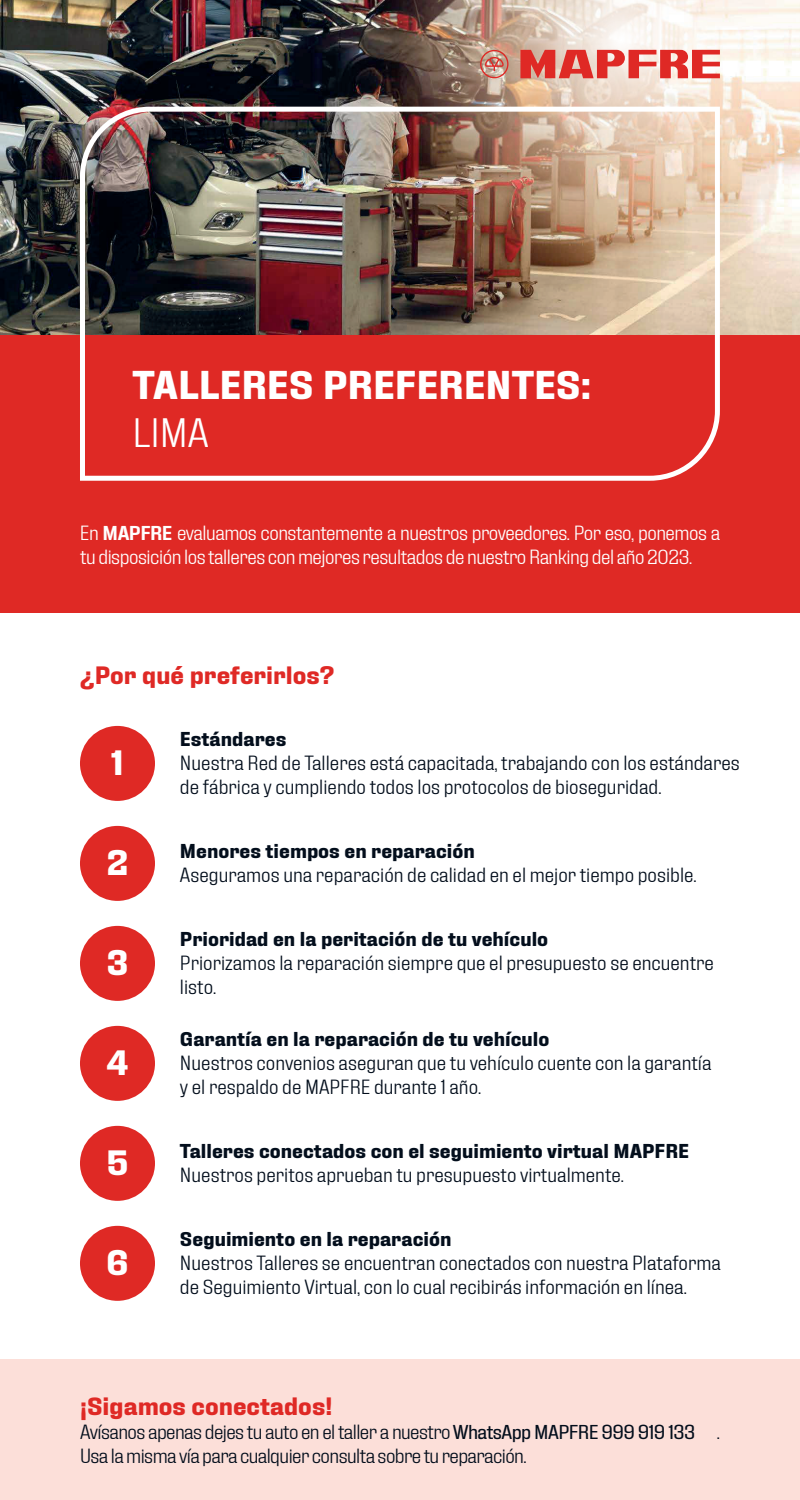
<style>
.page{position:relative;width:800px;height:1500px;background:#fff}
.page>*{position:absolute;margin:0;border:0;box-sizing:border-box;transform-origin:0 0}
.t1{font:700 40px "Fixture";color:#fff}
.t2{font:300 40px "Fixture";color:#fff}
.t3{font:700 35px "Fixture";color:#fff}
.t4{font:700 25px "Fixture";color:#df2925}
.t5{font:300 20px/24px "Fixture";color:#030e1c}
.t6{font:700 20px "Fixture";color:#030e1c}
.t7{font:300 20px/24px "Fixture";letter-spacing:-.025em;color:#fff}
.t8{font:300 20px/24px "Fixture";letter-spacing:-.03em;color:#030e1c}
.s1{font-weight:600}
.s2{font-weight:400}
</style>
<div class="page">
<div style="left:0;top:334px;width:800px;height:1166px;background:#df2925"></div>
<div style="left:0;top:613px;width:800px;height:887px;background:#fff"></div>
<div style="left:80px;top:726px;width:75px;height:75px;background:#df2925;border-radius:50%"></div>
<div style="left:80px;top:826px;width:75px;height:75px;background:#df2925;border-radius:50%"></div>
<div style="left:80px;top:926px;width:75px;height:75px;background:#df2925;border-radius:50%"></div>
<div style="left:80px;top:1026px;width:75px;height:75px;background:#df2925;border-radius:50%"></div>
<div style="left:80px;top:1126px;width:75px;height:75px;background:#df2925;border-radius:50%"></div>
<div style="left:80px;top:1226px;width:75px;height:75px;background:#df2925;border-radius:50%"></div>
<img style="left:0;top:0;width:800px;height:335px">
<img style="left:366px;top:0;width:434px;height:291px">
<svg style="left:480px;top:50px;width:29px;height:28px"></svg>
<svg style="left:520px;top:50px;width:200px;height:28px;background:#e56e67"></svg>
<img style="left:80px;top:107px;width:640px;height:374px">
<div style="left:0;top:1360px;width:800px;height:140px;background:#fcdfd9"></div>
<h1 class="t1" style="left:132px;top:365px;width:460px">TALLERES PREFERENTES:</h1>
<h1 class="t2" style="left:132px;top:413px;width:78px">LIMA</h1>
<p class="t7" style="left:80px;top:521px;width:642px">En <span class="s1">MAPFRE</span> evaluamos constantemente a nuestros proveedores. Por eso, ponemos a tu disposición los talleres con mejores resultados de nuestro Ranking del año2023.</p>
<p class="t4" style="left:80px;top:663px;width:256px">¿Por qué preferirlos?</p>
<h2 class="t3" style="left:111px;top:745px;width:14px">1</h2>
<h2 class="t3" style="left:106px;top:845px;width:24px">2</h2>
<h2 class="t3" style="left:106px;top:945px;width:24px">3</h2>
<h2 class="t3" style="left:107px;top:1045px;width:23px">4</h2>
<h2 class="t3" style="left:106px;top:1145px;width:24px">5</h2>
<h2 class="t3" style="left:106px;top:1245px;width:24px">6</h2>
<p class="t6" style="left:180px;top:729px;width:108px">Estándares</p>
<p class="t5" style="left:180px;top:751px;width:561px">Nuestra Red de Talleres está capacitada, trabajando con los estándares de fábrica y cumpliendo todos los protocolos de bioseguridad.</p>
<p class="t6" style="left:180px;top:841px;width:296px">Menores tiempos en reparación</p>
<p class="t5" style="left:180px;top:864px;width:518px">Aseguramos una reparación de calidad en el mejor tiempo posible.</p>
<p class="t6" style="left:180px;top:929px;width:370px">Prioridad en la peritación de tu vehículo</p>
<p class="t5" style="left:180px;top:951px;width:536px">Priorizamos la reparación siempre que el presupuesto se encuentre listo.</p>
<p class="t6" style="left:180px;top:1029px;width:371px">Garantía en la reparación de tu vehículo</p>
<p class="t5" style="left:180px;top:1051px;width:533px">Nuestros convenios aseguran que tu vehículo cuente con la garantía y el respaldo de MAPFRE durante 1 año.</p>
<p class="t6" style="left:180px;top:1141px;width:511px">Talleres conectados con el seguimiento virtual MAPFRE</p>
<p class="t5" style="left:180px;top:1163px;width:445px">Nuestros peritos aprueban tu presupuesto virtualmente.</p>
<p class="t6" style="left:180px;top:1229px;width:273px">Seguimiento en la reparación</p>
<p class="t5" style="left:180px;top:1251px;width:543px">Nuestros Talleres se encuentran conectados con nuestra Plataforma de Seguimiento Virtual, con lo cual recibirás información en línea.</p>
<p class="t4" style="left:80px;top:1393px;width:254px">¡Sigamos conectados!</p>
<p class="t8" style="left:80px;top:1420px;width:641px">Avísanos apenas dejes tu auto en el taller a nuestro <span class="s2">WhatsApp MAPFRE 999 919 133</span> .<br>Usa la misma vía para cualquier consulta sobre tu reparación.</p>
</div>
